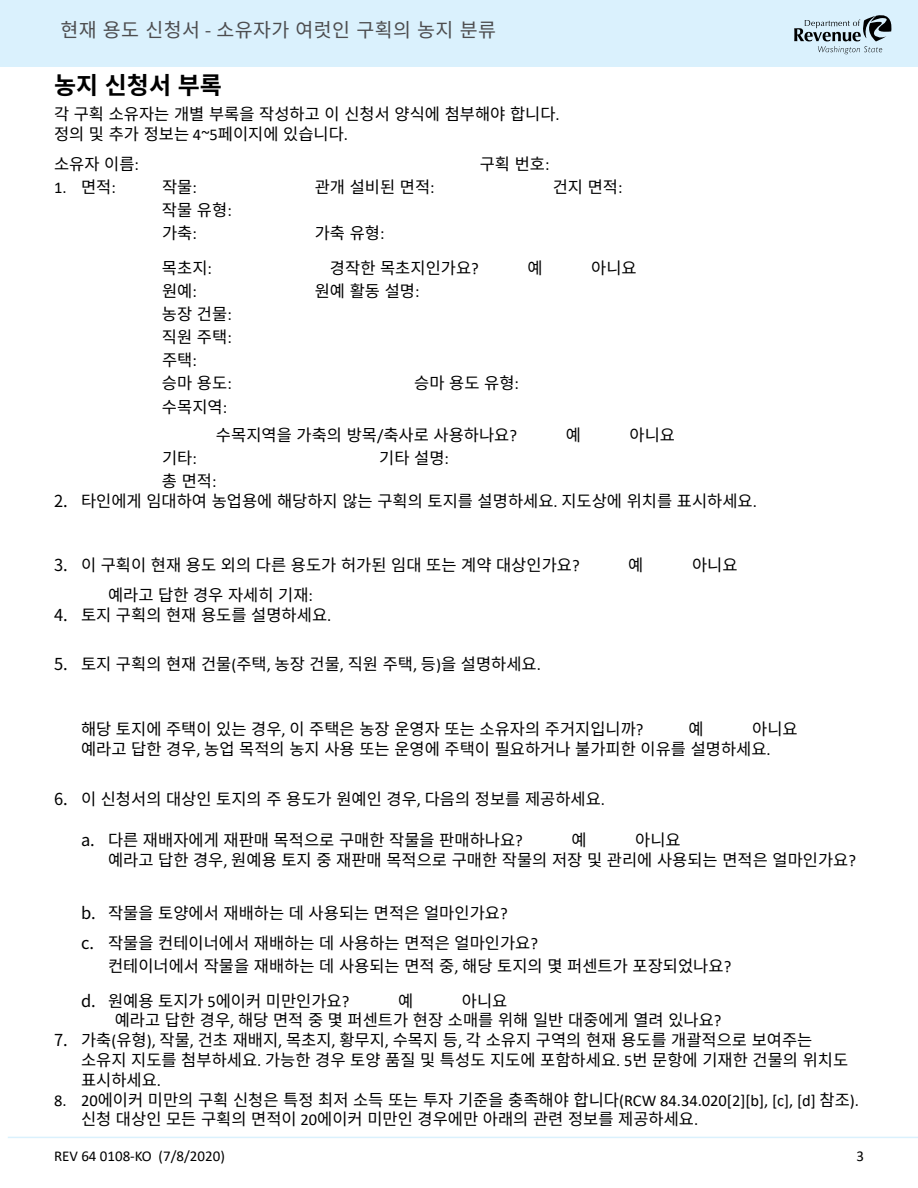
<style>
.page{position:relative;width:918px;height:1188px;background:#fff}
.page>*{position:absolute;margin:0;border:0;box-sizing:border-box;transform-origin:0 0}
.Heading_2{font:700 24px "Noto Sans CJ Kkr";color:#000}
.t1{font:19.5px "Noto Sans CJ Kkr";letter-spacing:.02em;color:#4d4d4f}
.Normal__P{font:16.5px/19.8px "Noto Sans CJ Kkr";color:#000}
.Normal__P-2{font:16.5px "Calibri";color:#000}
.t2{font:15px "Calibri";color:#000}
.s1{font-family:"Myriad Pro"}
.s2{font-family:"Calibri"}
.s3{font-family:"Noto Sans CJ Kkr"}
</style>
<div class="page">
<div style="left:0;top:0;width:918px;height:66px;background:#daf1fd"></div>
<svg style="left:794px;top:15px;width:98px;height:39px"></svg>
<hr style="left:8px;top:1137px;width:910px;height:1px;background:#daf1fd">
<p class="t1" style="left:60px;top:19px;width:437px">현재 용도 신청서 <span class="s1">-</span> 소유자가 여럿인 구획의 농지 분류</p>
<p class="Heading_2" style="left:54px;top:71px;width:169px">농지 신청서 부록</p>
<p class="Normal__P" style="left:54px;top:105px;width:507px">각 구획 소유자는 개별 부록을 작성하고 이 신청서 양식에 첨부해야 합니다<span class="s2">.</span></p>
<p class="Normal__P" style="left:54px;top:124px;width:296px">정의 및 추가 정보는 <span class="s2">4~5</span>페이지에 있습니다<span class="s2">.</span></p>
<p class="Normal__P" style="left:54px;top:154px;width:86px">소유자 이름<span class="s2">:</span></p>
<p class="Normal__P" style="left:480px;top:154px;width:71px">구획 번호<span class="s2">:</span></p>
<p class="Normal__P-2" style="left:54px;top:176px;width:63px">1. <span class="s3">면적</span>:</p>
<p class="Normal__P" style="left:162px;top:177px;width:36px">작물<span class="s2">:</span></p>
<p class="Normal__P" style="left:315px;top:177px;width:121px">관개 설비된 면적<span class="s2">:</span></p>
<p class="Normal__P" style="left:553px;top:177px;width:71px">건지 면적<span class="s2">:</span></p>
<p class="Normal__P" style="left:162px;top:200px;width:71px">작물 유형<span class="s2">:</span></p>
<p class="Normal__P" style="left:162px;top:224px;width:36px">가축<span class="s2">:</span></p>
<p class="Normal__P" style="left:315px;top:224px;width:71px">가축 유형<span class="s2">:</span></p>
<p class="Normal__P" style="left:162px;top:258px;width:51px">목초지<span class="s2">:</span></p>
<p class="Normal__P" style="left:330px;top:258px;width:150px">경작한 목초지인가요<span class="s2">?</span></p>
<p class="Normal__P" style="left:527px;top:258px;width:17px">예</p>
<p class="Normal__P" style="left:591px;top:258px;width:47px">아니요</p>
<p class="Normal__P" style="left:162px;top:281px;width:36px">원예<span class="s2">:</span></p>
<p class="Normal__P" style="left:315px;top:281px;width:106px">원예 활동 설명<span class="s2">:</span></p>
<p class="Normal__P" style="left:162px;top:305px;width:71px">농장 건물<span class="s2">:</span></p>
<p class="Normal__P" style="left:162px;top:328px;width:71px">직원 주택<span class="s2">:</span></p>
<p class="Normal__P" style="left:162px;top:351px;width:36px">주택<span class="s2">:</span></p>
<p class="Normal__P" style="left:162px;top:374px;width:71px">승마 용도<span class="s2">:</span></p>
<p class="Normal__P" style="left:414px;top:374px;width:106px">승마 용도 유형<span class="s2">:</span></p>
<p class="Normal__P" style="left:162px;top:397px;width:67px">수목지역<span class="s2">:</span></p>
<p class="Normal__P" style="left:216px;top:425px;width:303px">수목지역을 가축의 방목<span class="s2">/</span>축사로 사용하나요<span class="s2">?</span></p>
<p class="Normal__P" style="left:566px;top:425px;width:17px">예</p>
<p class="Normal__P" style="left:630px;top:425px;width:47px">아니요</p>
<p class="Normal__P" style="left:162px;top:448px;width:36px">기타<span class="s2">:</span></p>
<p class="Normal__P" style="left:379px;top:448px;width:71px">기타 설명<span class="s2">:</span></p>
<p class="Normal__P" style="left:162px;top:471px;width:56px">총 면적<span class="s2">:</span></p>
<p class="Normal__P" style="left:54px;top:491px;width:704px">2. 타인에게 임대하여 농업용에 해당하지 않는 구획의 토지를 설명하세요<span class="s2">.</span> 지도상에 위치를 표시하세요<span class="s2">.</span></p>
<p class="Normal__P" style="left:54px;top:556px;width:527px">3. 이 구획이 현재 용도 외의 다른 용도가 허가된 임대 또는 계약 대상인가요<span class="s2">?</span></p>
<p class="Normal__P" style="left:628px;top:556px;width:17px">예</p>
<p class="Normal__P" style="left:692px;top:556px;width:47px">아니요</p>
<p class="Normal__P" style="left:108px;top:585px;width:207px">예라고 답한 경우 자세히 기재<span class="s2">:</span></p>
<p class="Normal__P" style="left:54px;top:605px;width:279px">4. 토지 구획의 현재 용도를 설명하세요<span class="s2">.</span></p>
<p class="Normal__P" style="left:54px;top:655px;width:489px">5. 토지 구획의 현재 건물<span class="s2">(</span>주택<span class="s2">,</span> 농장 건물<span class="s2">,</span> 직원 주택<span class="s2">,</span> 등<span class="s2">)</span>을 설명하세요<span class="s2">.</span></p>
<p class="Normal__P" style="left:81px;top:720px;width:564px">해당 토지에 주택이 있는 경우<span class="s2">,</span> 이 주택은 농장 운영자 또는 소유자의 주거지입니까<span class="s2">?</span></p>
<p class="Normal__P" style="left:689px;top:720px;width:17px">예</p>
<p class="Normal__P" style="left:752px;top:720px;width:47px">아니요</p>
<p class="Normal__P" style="left:81px;top:739px;width:691px">예라고 답한 경우<span class="s2">,</span> 농업 목적의 농지 사용 또는 운영에 주택이 필요하거나 불가피한 이유를 설명하세요<span class="s2">.</span></p>
<p class="Normal__P" style="left:54px;top:789px;width:553px">6. 이 신청서의 대상인 토지의 주 용도가 원예인 경우<span class="s2">,</span> 다음의 정보를 제공하세요<span class="s2">.</span></p>
<p class="Normal__P" style="left:81px;top:830px;width:443px">a. 다른 재배자에게 재판매 목적으로 구매한 작물을 판매하나요<span class="s2">?</span></p>
<p class="Normal__P" style="left:571px;top:830px;width:17px">예</p>
<p class="Normal__P" style="left:635px;top:830px;width:47px">아니요</p>
<p class="Normal__P" style="left:108px;top:850px;width:750px">예라고 답한 경우<span class="s2">,</span> 원예용 토지 중 재판매 목적으로 구매한 작물의 저장 및 관리에 사용되는 면적은 얼마인가요<span class="s2">?</span></p>
<p class="Normal__P" style="left:81px;top:903px;width:428px">b. 작물을 토양에서 재배하는 데 사용되는 면적은 얼마인가요<span class="s2">?</span></p>
<p class="Normal__P" style="left:108px;top:931px;width:625px;line-height:23.1px;text-indent:-27px">c. 작물을 컨테이너에서 재배하는 데 사용하는 면적은 얼마인가요<span class="s2">?<br></span>컨테이너에서 작물을 재배하는 데 사용되는 면적 중<span class="s2">,</span> 해당 토지의 몇 퍼센트가 포장되었나요<span class="s2">?</span></p>
<p class="Normal__P" style="left:81px;top:991px;width:270px">d. 원예용 토지가 <span class="s2">5</span>에이커 미만인가요<span class="s2">?</span></p>
<p class="Normal__P" style="left:398px;top:991px;width:17px">예</p>
<p class="Normal__P" style="left:462px;top:991px;width:47px">아니요</p>
<p class="Normal__P" style="left:115px;top:1011px;width:608px">예라고 답한 경우<span class="s2">,</span> 해당 면적 중 몇 퍼센트가 현장 소매를 위해 일반 대중에게 열려 있나요<span class="s2">?</span></p>
<p class="Normal__P" style="left:81px;top:1031px;width:769px;text-indent:-27px">7. 가축<span class="s2">(</span>유형<span class="s2">),</span> 작물<span class="s2">,</span> 건초 재배지<span class="s2">,</span> 목초지<span class="s2">,</span> 황무지<span class="s2">,</span> 수목지 등<span class="s2">,</span> 각 소유지 구역의 현재 용도를 개괄적으로 보여주는 소유지 지도를 첨부하세요<span class="s2">.</span> 가능한 경우 토양 품질 및 특성도 지도에 포함하세요<span class="s2">. 5</span>번 문항에 기재한 건물의 위치도 표시하세요<span class="s2">.</span></p>
<p class="Normal__P" style="left:81px;top:1090px;width:780px;text-indent:-27px"><span class="s2">8. 20</span>에이커 미만의 구획 신청은 특정 최저 소득 또는 투자 기준을 충족해야 합니다<span class="s2">(RCW 84.34.020[2][b], [c], [d]</span> 참조<span class="s2">). </span>신청 대상인 모든 구획의 면적이 <span class="s2">20</span>에이커 미만인 경우에만 아래의 관련 정보를 제공하세요<span class="s2">.</span></p>
<p class="t2" style="left:54px;top:1146px;width:172px">REV 64 0108-KO (7/8/2020)</p>
<p class="t2" style="left:856px;top:1146px;width:9px">3</p>
</div>
